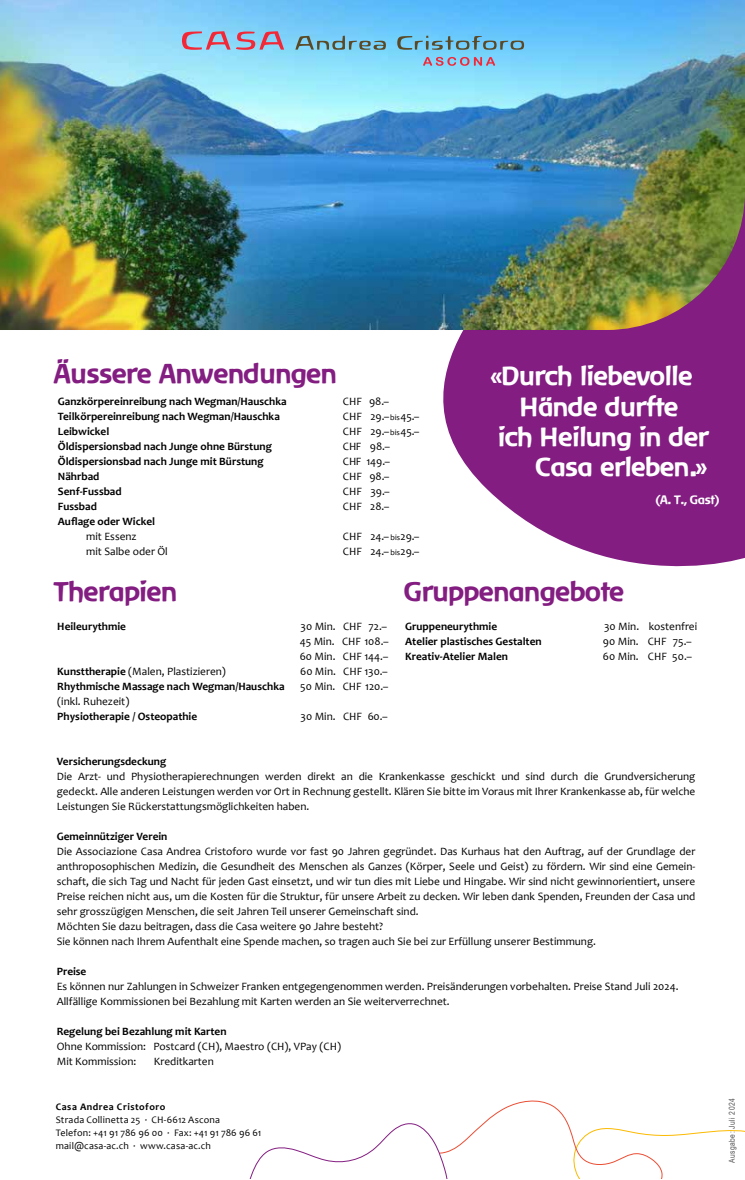
<style>
.page{position:relative;width:745px;height:1180px;background:#fff}
.page>*{position:absolute;margin:0;border:0;box-sizing:border-box;transform-origin:0 0}
.t1{font:26px "Baar Zeitgeist";color:#831d81}
.t2{font:25.12px "Baar Zeitgeist";color:#fff}
.t3{font:11.75px "Baar Zeitgeist";color:#fff}
.t4{font:11.25px/15px "Candara";color:#000}
.t5{font:700 11.25px "Candara";color:#000}
.t6{font:10px/13.1px "Candara";letter-spacing:.015em;color:#000}
.t7{font:700 10px "Candara";letter-spacing:.05em;color:#000}
.t8{font:8.12px "Arial Narrow";letter-spacing:.065em;color:#565656}
.s1{font-size:8.12px}
.s2{font-weight:700}
</style>
<div class="page">
<svg style="left:443px;top:330px;width:301px;height:237px;background:#943d92"></svg>
<img style="left:0;top:0;width:744px;height:330px">
<svg style="left:249px;top:1100px;width:495px;height:79px"></svg>
<svg style="left:182px;top:31px;width:48px;height:19px"></svg>
<svg style="left:236px;top:31px;width:48px;height:19px"></svg>
<svg style="left:295px;top:36px;width:90px;height:14px"></svg>
<svg style="left:397px;top:36px;width:126px;height:14px;background:#69a8c1"></svg>
<svg style="left:423px;top:57px;width:72px;height:9px"></svg>
<h1 class="t1" style="left:54px;top:357px;width:284px">Äussere Anwendungen</h1>
<p class="t5" style="left:58px;top:395px;width:230px">Ganzkörpereinreibung nach Wegman/Hauschka</p>
<p class="t4" style="left:342px;top:394px;width:48px">CHF 98.–</p>
<p class="t5" style="left:58px;top:410px;width:223px">Teilkörpereinreibung nach Wegman/Hauschka</p>
<p class="t4" style="left:342px;top:409px;width:78px">CHF 29.–<span class="s1">bis</span>45.–</p>
<p class="t5" style="left:58px;top:425px;width:53px">Leibwickel</p>
<p class="t4" style="left:342px;top:424px;width:78px">CHF 29.–<span class="s1">bis</span>45.–</p>
<p class="t5" style="left:58px;top:440px;width:215px">Öldispersionsbad nach Junge ohne Bürstung</p>
<p class="t4" style="left:342px;top:439px;width:49px">CHF 98.–</p>
<p class="t5" style="left:58px;top:455px;width:207px">Öldispersionsbad nach Junge mit Bürstung</p>
<p class="t4" style="left:342px;top:454px;width:49px">CHF 149.–</p>
<p class="t5" style="left:58px;top:470px;width:43px">Nährbad</p>
<p class="t4" style="left:342px;top:469px;width:48px">CHF 98.–</p>
<p class="t5" style="left:58px;top:485px;width:65px">Senf-Fussbad</p>
<p class="t4" style="left:342px;top:484px;width:48px">CHF 39.–</p>
<p class="t5" style="left:58px;top:500px;width:40px">Fussbad</p>
<p class="t4" style="left:342px;top:499px;width:48px">CHF 28.–</p>
<p class="t5" style="left:58px;top:515px;width:99px">Auflage oder Wickel</p>
<p class="t4" style="left:86px;top:529px;width:52px">mit Essenz</p>
<p class="t4" style="left:342px;top:529px;width:78px">CHF 24.– <span class="s1">bis</span>29.–</p>
<p class="t4" style="left:86px;top:544px;width:83px">mit Salbe oder Öl</p>
<p class="t4" style="left:342px;top:544px;width:78px">CHF 24.– <span class="s1">bis</span>29.–</p>
<h2 class="t2" style="left:490px;top:361px;width:203px">«Durch liebevolle</h2>
<h2 class="t2" style="left:520px;top:391px;width:159px">Hände durfte</h2>
<h2 class="t2" style="left:498px;top:421px;width:212px">ich Heilung in der</h2>
<h2 class="t2" style="left:535px;top:452px;width:173px">Casa erleben.»</h2>
<p class="t3" style="left:655px;top:493px;width:66px">(A. T., Gast)</p>
<h1 class="t1" style="left:54px;top:576px;width:124px">Therapien</h1>
<h1 class="t1" style="left:404px;top:576px;width:221px">Gruppenangebote</h1>
<p class="t5" style="left:405px;top:620px;width:93px">Gruppeneurythmie</p>
<p class="t4" style="left:603px;top:619px;width:95px">30 Min. kostenfrei</p>
<p class="t5" style="left:405px;top:635px;width:138px">Atelier plastisches Gestalten</p>
<p class="t4" style="left:602px;top:634px;width:90px">90 Min. CHF 75.–</p>
<p class="t5" style="left:405px;top:650px;width:104px">Kreativ-Atelier Malen</p>
<p class="t4" style="left:602px;top:649px;width:90px">60 Min. CHF 50.–</p>
<p class="t5" style="left:57px;top:620px;width:70px">Heileurythmie</p>
<p class="t4" style="left:299px;top:619px;width:90px">30 Min. CHF 72.–<br>45 Min. CHF 108.–<br>60 Min. CHF 144.–</p>
<p class="t4" style="left:57px;top:664px;width:170px"><span class="s2">Kunsttherapie</span> (Malen, Plastizieren)</p>
<p class="t4" style="left:300px;top:664px;width:89px">60 Min. CHF 130.–</p>
<p class="t5" style="left:57px;top:680px;width:229px">Rhythmische Massage nach Wegman/Hauschka</p>
<p class="t4" style="left:300px;top:679px;width:90px">50 Min. CHF 120.–</p>
<p class="t4" style="left:57px;top:694px;width:73px">(inkl. Ruhezeit)</p>
<p class="t5" style="left:57px;top:710px;width:141px">Physiotherapie / Osteopathie</p>
<p class="t4" style="left:300px;top:709px;width:89px">30 Min. CHF 60.–</p>
<p class="t5" style="left:57px;top:755px;width:111px">Versicherungsdeckung</p>
<p class="t4" style="left:57px;top:769px;width:639px;text-align:justify">Die Arzt- und Physiotherapierechnungen werden direkt an die Krankenkasse geschickt und sind durch die Grundversicherung gedeckt. Alle anderen Leistungen werden vor Ort in Rechnung gestellt. Klären Sie bitte im Voraus mit Ihrer Krankenkasse ab, für welche Leistungen Sie Rückerstattungsmöglichkeiten haben.</p>
<p class="t5" style="left:57px;top:830px;width:112px">Gemeinnütziger Verein</p>
<p class="t4" style="left:57px;top:844px;width:639px">Die Associazione Casa Andrea Cristoforo wurde vor fast 90 Jahren gegründet. Das Kurhaus hat den Auftrag, auf der Grundlage der anthroposophischen Medizin, die Gesundheit des Menschen als Ganzes (Körper, Seele und Geist) zu fördern. Wir sind eine Gemein&shy;schaft, die sich Tag und Nacht für jeden Gast einsetzt, und wir tun dies mit Liebe und Hingabe. Wir sind nicht gewinnorientiert, unsere Preise reichen nicht aus, um die Kosten für die Struktur, für unsere Arbeit zu decken. Wir leben dank Spenden, Freunden der Casa und sehr grosszügigen Menschen, die seit Jahren Teil unserer Gemeinschaft sind.<br>Möchten Sie dazu beitragen, dass die Casa weitere 90 Jahre besteht?<br>Sie können nach Ihrem Aufenthalt eine Spende machen, so tragen auch Sie bei zur Erfüllung unserer Bestimmung.</p>
<p class="t5" style="left:57px;top:964px;width:31px">Preise</p>
<p class="t4" style="left:57px;top:979px;width:623px">Es können nur Zahlungen in Schweizer Franken entgegengenommen werden. Preisänderungen vorbehalten. Preise Stand Juli 2024.<br>Allfällige Kommissionen bei Bezahlung mit Karten werden an Sie weiterverrechnet.</p>
<p class="t5" style="left:57px;top:1024px;width:171px">Regelung bei Bezahlung mit Karten</p>
<p class="t4" style="left:57px;top:1039px;width:285px">Ohne Kommission: Postcard (CH), Maestro (CH), VPay (CH)<br>Mit Kommission:</p>
<p class="t4" style="left:154px;top:1054px;width:61px">Kreditkarten</p>
<p class="t7" style="left:56px;top:1101px;width:111px">Casa Andrea Cristoforo</p>
<p class="t6" style="left:56px;top:1113px;width:207px">Strada Collinetta 25 · CH-6612 Ascona<br>Telefon: +41 91 786 96 00 · Fax: +41 91 786 96 61 mail@casa-ac.ch · www.casa-ac.ch</p>
<p class="t8" style="left:725px;top:1163px;width:67px;rotate:-90deg">Ausgabe: Juli 2024</p>
</div>
